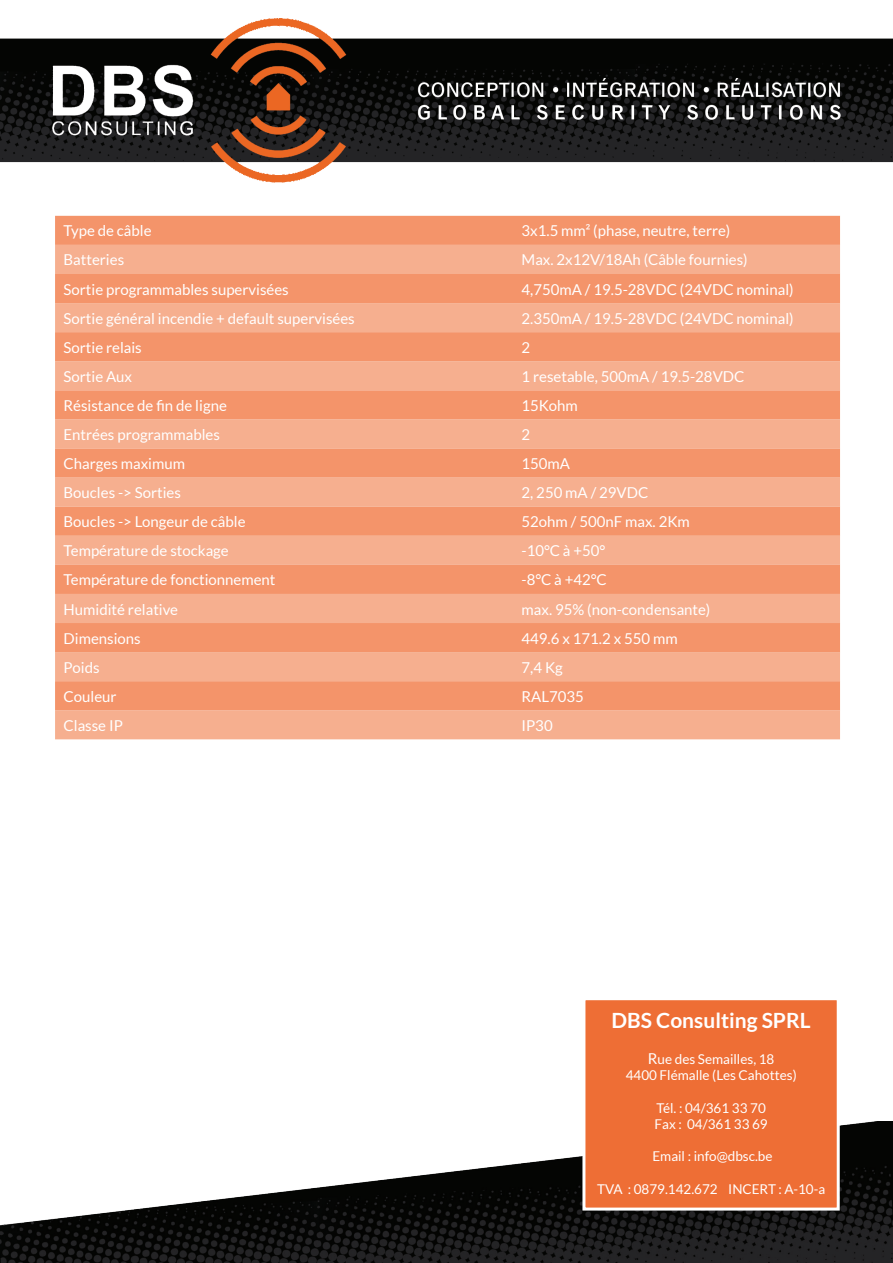
<style>
.page{position:relative;width:893px;height:1263px;background:#fff}
.page>*{position:absolute;margin:0;border:0;box-sizing:border-box;transform-origin:0 0}
.t1{font:700 21px "Lato";color:#fff}
.t2{font:15px "Lato";color:#fff}
.t3{font:13.5px "Lato";color:#fff}
.s1{font-size:15px}
</style>
<div class="page">
<img style="left:1px;top:18px;width:892px;height:165px">
<img style="left:0;top:1121px;width:893px;height:142px">
<div style="left:582px;top:997px;width:258px;height:213px;background:#ee6e35;border:3px solid #fff"></div>
<div style="left:55px;top:216px;width:785px;height:29px;background:#f4946a"></div>
<svg style="left:55px;top:245px;width:785px;height:494px;background:#f5a682"></svg>
<div style="left:55px;top:303px;width:785px;height:29px;background:#f6af8f"></div>
<svg style="left:55px;top:332px;width:785px;height:378px;background:#f4a07b"></svg>
<p class="t2" style="left:64px;top:223px;width:90px">Type de câble</p>
<p class="t2" style="left:522px;top:223px;width:210px">3x1.5 mm² (phase, neutre, terre)</p>
<p class="t2" style="left:64px;top:252px;width:62px">Batteries</p>
<p class="t2" style="left:522px;top:252px;width:228px">Max. 2x12V/18Ah (Câble fournies)</p>
<p class="t2" style="left:64px;top:281px;width:227px">Sortie programmables supervisées</p>
<p class="t2" style="left:522px;top:281px;width:274px">4,750mA / 19.5-28VDC (24VDC nominal)</p>
<p class="t2" style="left:64px;top:310px;width:293px">Sortie général incendie + default supervisées</p>
<p class="t2" style="left:522px;top:310px;width:274px">2.350mA / 19.5-28VDC (24VDC nominal)</p>
<p class="t2" style="left:64px;top:339px;width:80px">Sortie relais</p>
<p class="t2" style="left:522px;top:339px;width:10px">2</p>
<p class="t2" style="left:64px;top:368px;width:70px">Sortie Aux</p>
<p class="t2" style="left:522px;top:368px;width:224px">1 resetable, 500mA / 19.5-28VDC</p>
<p class="t2" style="left:64px;top:397px;width:165px">Résistance de fin de ligne</p>
<p class="t2" style="left:522px;top:397px;width:58px">15Kohm</p>
<p class="t2" style="left:64px;top:426px;width:158px">Entrées programmables</p>
<p class="t2" style="left:522px;top:426px;width:10px">2</p>
<p class="t2" style="left:64px;top:455px;width:123px">Charges maximum</p>
<p class="t2" style="left:522px;top:455px;width:50px">150mA</p>
<p class="t2" style="left:64px;top:484px;width:119px">Boucles -&gt; Sorties</p>
<p class="t2" style="left:522px;top:484px;width:128px">2, 250 mA / 29VDC</p>
<p class="t2" style="left:64px;top:513px;width:184px">Boucles -&gt; Longeur de câble</p>
<p class="t2" style="left:522px;top:513px;width:170px">52ohm / 500nF max. 2Km</p>
<p class="t2" style="left:64px;top:542px;width:167px">Température de stockage</p>
<p class="t2" style="left:522px;top:542px;width:85px">-10°C à +50°</p>
<p class="t2" style="left:64px;top:572px;width:213px">Température de fonctionnement</p>
<p class="t2" style="left:522px;top:572px;width:87px">-8°C à +42°C</p>
<p class="t2" style="left:64px;top:601px;width:116px">Humidité relative</p>
<p class="t2" style="left:522px;top:601px;width:190px">max. 95% (non-condensante)</p>
<p class="t2" style="left:64px;top:630px;width:79px">Dimensions</p>
<p class="t2" style="left:522px;top:630px;width:158px">449.6 x 171.2 x 550 mm</p>
<p class="t2" style="left:64px;top:659px;width:38px">Poids</p>
<p class="t2" style="left:522px;top:659px;width:43px">7,4 Kg</p>
<p class="t2" style="left:64px;top:688px;width:55px">Couleur</p>
<p class="t2" style="left:522px;top:688px;width:64px">RAL7035</p>
<p class="t2" style="left:64px;top:717px;width:61px">Classe IP</p>
<p class="t2" style="left:522px;top:717px;width:33px">IP30</p>
<p class="t1" style="left:612px;top:1008px;width:201px">DBS Consulting SPRL</p>
<p class="t3" style="left:648px;top:1051px;width:128px"><span class="s1">R</span>ue des Semailles, 18</p>
<p class="t3" style="left:626px;top:1068px;width:173px">4400 Flémalle (Les Cahottes)</p>
<p class="t3" style="left:657px;top:1100px;width:111px">Tél. : 04/361 33 70</p>
<p class="t3" style="left:655px;top:1116px;width:115px">Fax : 04/361 33 69</p>
<p class="t3" style="left:652px;top:1149px;width:122px">Email : info@dbsc.be</p>
<p class="t3" style="left:597px;top:1181px;width:230px">TVA : 0879.142.672 INCERT : A-10-a</p>
</div>
